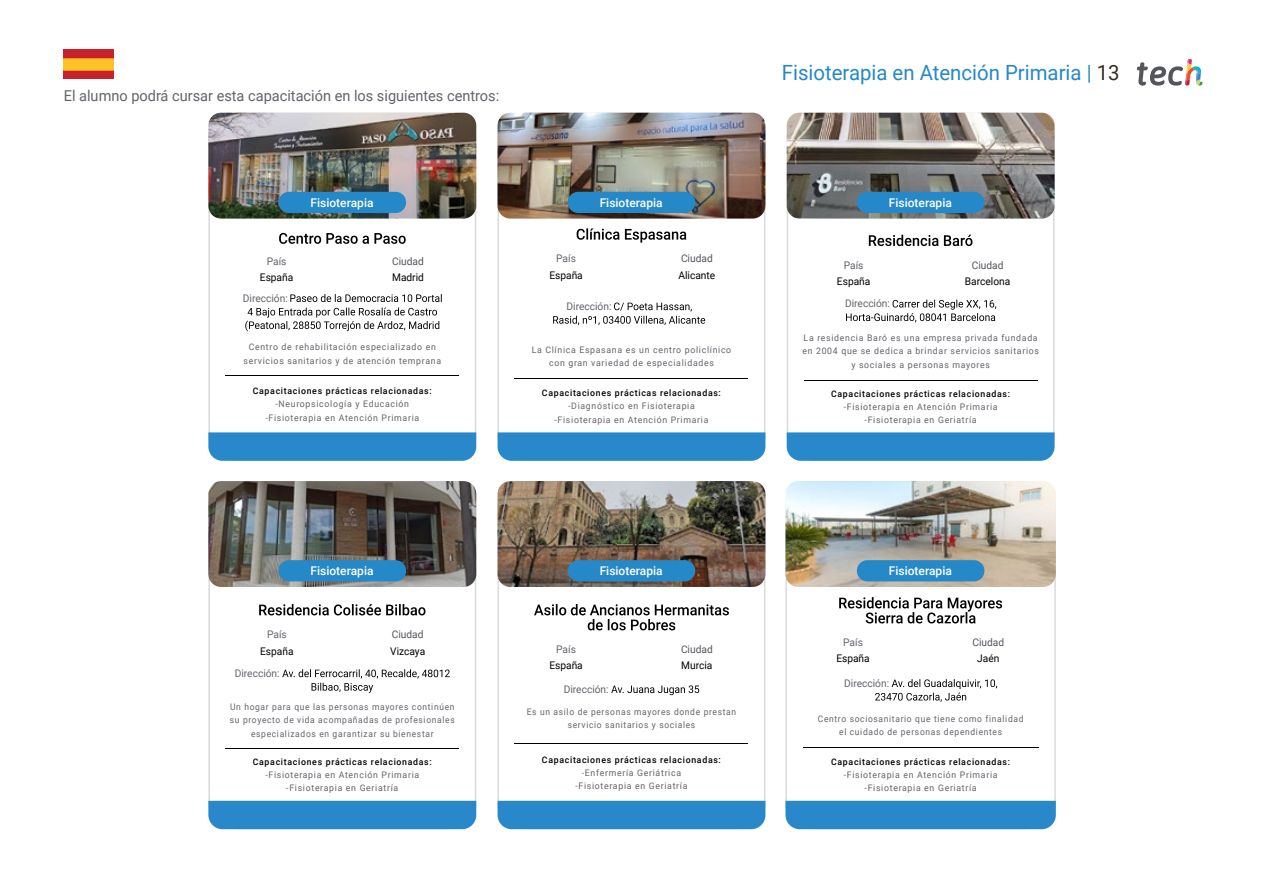
<style>
.page{position:relative;width:1263px;height:893px;background:#fff}
.page>*{position:absolute;margin:0;border:0;box-sizing:border-box;transform-origin:0 0}
.t1{font:21px "Roboto";color:#2488c9}
.t2{font:15px "Roboto";color:#61646a}
.t3{font:500 12px "Roboto";color:#fff}
.t4{font:10.5px "Roboto";color:#61646a}
.t5{font:10.5px "Roboto";color:#000}
.t6{font:10.5px "Roboto";color:#52555b}
.t7{font:9px/13.2px "Roboto";letter-spacing:.08em;color:#61646a;text-align:center}
.t8{font:9px/13.5px "Roboto";letter-spacing:.08em;color:#61646a;text-align:center;scale:.94 1}
.t9{font:500 9px "Roboto";letter-spacing:.08em;color:#000}
.s1{color:#312e20}
</style>
<div class="page">
<img style="left:64px;top:49px;width:49px;height:30px">
<svg style="left:497px;top:112px;width:269px;height:338px"></svg>
<img style="left:497px;top:113px;width:268px;height:106px">
<div style="left:568px;top:192px;width:127px;height:21px;background:#2488c9;border-radius:11px"></div>
<svg style="left:497px;top:432px;width:268px;height:29px;background:#2f8bca"></svg>
<hr style="left:515px;top:378px;width:233px;height:1px;background:#000">
<svg style="left:577px;top:228px;width:109px;height:15px"></svg>
<svg style="left:553px;top:303px;width:152px;height:22px"></svg>
<svg style="left:208px;top:112px;width:269px;height:337px"></svg>
<img style="left:208px;top:113px;width:268px;height:106px">
<div style="left:279px;top:192px;width:127px;height:21px;background:#2488c9;border-radius:11px"></div>
<svg style="left:208px;top:432px;width:268px;height:29px;background:#2f8bca"></svg>
<hr style="left:225px;top:375px;width:234px;height:1px;background:#000">
<svg style="left:290px;top:294px;width:152px;height:8px"></svg>
<svg style="left:245px;top:308px;width:194px;height:23px"></svg>
<svg style="left:279px;top:233px;width:127px;height:11px"></svg>
<svg style="left:786px;top:112px;width:269px;height:339px"></svg>
<img style="left:787px;top:113px;width:267px;height:106px">
<div style="left:857px;top:192px;width:127px;height:21px;background:#2488c9;border-radius:11px"></div>
<svg style="left:787px;top:432px;width:267px;height:29px;background:#2f8bca"></svg>
<hr style="left:804px;top:380px;width:233px;height:1px;background:#000">
<svg style="left:869px;top:235px;width:103px;height:11px"></svg>
<svg style="left:846px;top:300px;width:150px;height:22px"></svg>
<svg style="left:208px;top:492px;width:269px;height:338px"></svg>
<img style="left:208px;top:481px;width:268px;height:106px">
<div style="left:279px;top:560px;width:127px;height:21px;background:#2488c9;border-radius:11px"></div>
<div style="left:208px;top:801px;width:268px;height:28px;background:#2988c9"></div>
<hr style="left:225px;top:748px;width:234px;height:1px;background:#000">
<svg style="left:259px;top:604px;width:166px;height:11px"></svg>
<svg style="left:282px;top:669px;width:168px;height:24px"></svg>
<svg style="left:497px;top:491px;width:269px;height:339px"></svg>
<img style="left:497px;top:481px;width:268px;height:106px">
<div style="left:568px;top:560px;width:127px;height:21px;background:#2488c9;border-radius:11px"></div>
<div style="left:497px;top:801px;width:268px;height:28px;background:#2988c9"></div>
<hr style="left:515px;top:744px;width:233px;height:1px;background:#000">
<svg style="left:534px;top:604px;width:195px;height:26px"></svg>
<svg style="left:611px;top:685px;width:88px;height:10px"></svg>
<svg style="left:785px;top:587px;width:271px;height:243px"></svg>
<img style="left:785px;top:481px;width:271px;height:106px">
<div style="left:857px;top:560px;width:127px;height:21px;background:#2488c9;border-radius:11px"></div>
<div style="left:785px;top:801px;width:271px;height:28px;background:#2988c9"></div>
<hr style="left:802px;top:747px;width:236px;height:1px;background:#000">
<svg style="left:875px;top:679px;width:122px;height:23px"></svg>
<svg style="left:839px;top:597px;width:163px;height:26px"></svg>
<svg style="left:1137px;top:59px;width:65px;height:27px"></svg>
<h2 class="t2" style="left:64px;top:86px;width:437px">El alumno podrá cursar esta capacitación en los siguientes centros:</h2>
<h3 class="t3" style="left:310px;top:194px;width:65px">Fisioterapia</h3>
<p class="t4" style="left:267px;top:254px;width:21px">País</p>
<p class="t5" style="left:260px;top:270px;width:35px">España</p>
<p class="t4" style="left:243px;top:291px;width:46px">Dirección:</p>
<p class="t6" style="left:392px;top:254px;width:33px">Ciudad</p>
<p class="t5" style="left:392px;top:270px;width:33px">Madrid</p>
<p class="t7" style="left:244px;top:340px;width:199px">Centro de rehabilitación especializado en servicios sanitarios y de atención temprana</p>
<p class="t9" style="left:253px;top:385px;width:180px">Capacitaciones prácticas relacionadas:</p>
<p class="t7" style="left:265px;top:397px;width:155px">-Neuropsicología y Educación -Fisioterapia en Atención Primaria</p>
<p class="t4" style="left:556px;top:251px;width:21px">País</p>
<p class="t5" style="left:549px;top:267px;width:35px">España</p>
<h3 class="t3" style="left:600px;top:194px;width:65px">Fisioterapia</h3>
<p class="t6" style="left:681px;top:251px;width:33px">Ciudad</p>
<p class="t5" style="left:678px;top:267px;width:38px">Alicante</p>
<p class="t4" style="left:567px;top:299px;width:46px">Dirección:</p>
<p class="t7" style="left:532px;top:342px;width:201px">La Clínica Espasana es un centro policlínico con gran variedad de especialidades</p>
<p class="t9" style="left:542px;top:387px;width:180px">Capacitaciones prácticas relacionadas:</p>
<p class="t7" style="left:554px;top:399px;width:155px">-Diagnóstico en Fisioterapia -Fisioterapia en Atención Primaria</p>
<h1 class="t1" style="left:782px;top:57px;width:339px">Fisioterapia en Atención Primaria | <span class="s1">13</span></h1>
<h3 class="t3" style="left:889px;top:194px;width:65px">Fisioterapia</h3>
<p class="t4" style="left:844px;top:258px;width:21px">País</p>
<p class="t5" style="left:837px;top:274px;width:35px">España</p>
<p class="t6" style="left:972px;top:258px;width:33px">Ciudad</p>
<p class="t5" style="left:965px;top:274px;width:47px">Barcelona</p>
<p class="t4" style="left:845px;top:296px;width:46px">Dirección:</p>
<p class="t7" style="left:802px;top:330px;width:238px">La residencia Baró es una empresa privada fundada en 2004 que se dedica a brindar servicios sanitarios y sociales a personas mayores</p>
<p class="t9" style="left:831px;top:387px;width:180px">Capacitaciones prácticas relacionadas:</p>
<p class="t7" style="left:844px;top:400px;width:155px">-Fisioterapia en Atención Primaria -Fisioterapia en Geriatría</p>
<h3 class="t3" style="left:310px;top:563px;width:65px">Fisioterapia</h3>
<p class="t4" style="left:267px;top:627px;width:21px">País</p>
<p class="t5" style="left:260px;top:643px;width:35px">España</p>
<p class="t6" style="left:392px;top:627px;width:33px">Ciudad</p>
<p class="t5" style="left:390px;top:643px;width:36px">Vizcaya</p>
<p class="t4" style="left:235px;top:666px;width:46px">Dirección:</p>
<p class="t8" style="left:230px;top:700px;width:241px">Un hogar para que las personas mayores continúen su proyecto de vida acompañadas de profesionales especializados en garantizar su bienestar</p>
<p class="t9" style="left:253px;top:755px;width:180px">Capacitaciones prácticas relacionadas:</p>
<p class="t7" style="left:265px;top:768px;width:155px">-Fisioterapia en Atención Primaria -Fisioterapia en Geriatría</p>
<h3 class="t3" style="left:600px;top:563px;width:65px">Fisioterapia</h3>
<p class="t4" style="left:556px;top:642px;width:21px">País</p>
<p class="t5" style="left:549px;top:658px;width:35px">España</p>
<p class="t6" style="left:681px;top:642px;width:33px">Ciudad</p>
<p class="t5" style="left:681px;top:658px;width:33px">Murcia</p>
<p class="t4" style="left:564px;top:682px;width:46px">Dirección:</p>
<p class="t8" style="left:527px;top:704px;width:224px">Es un asilo de personas mayores donde prestan servicio sanitarios y sociales</p>
<p class="t9" style="left:542px;top:753px;width:180px">Capacitaciones prácticas relacionadas:</p>
<p class="t7" style="left:575px;top:766px;width:114px">-Enfermería Geriátrica -Fisioterapia en Geriatría</p>
<h3 class="t3" style="left:889px;top:563px;width:65px">Fisioterapia</h3>
<p class="t4" style="left:843px;top:634px;width:21px">País</p>
<p class="t5" style="left:836px;top:651px;width:35px">España</p>
<p class="t6" style="left:972px;top:634px;width:33px">Ciudad</p>
<p class="t5" style="left:977px;top:651px;width:24px">Jaén</p>
<p class="t4" style="left:844px;top:676px;width:46px">Dirección:</p>
<p class="t8" style="left:818px;top:711px;width:220px">Centro sociosanitario que tiene como finalidad el cuidado de personas dependientes</p>
<p class="t9" style="left:831px;top:755px;width:180px">Capacitaciones prácticas relacionadas:</p>
<p class="t7" style="left:844px;top:768px;width:155px">-Fisioterapia en Atención Primaria -Fisioterapia en Geriatría</p>
</div>
